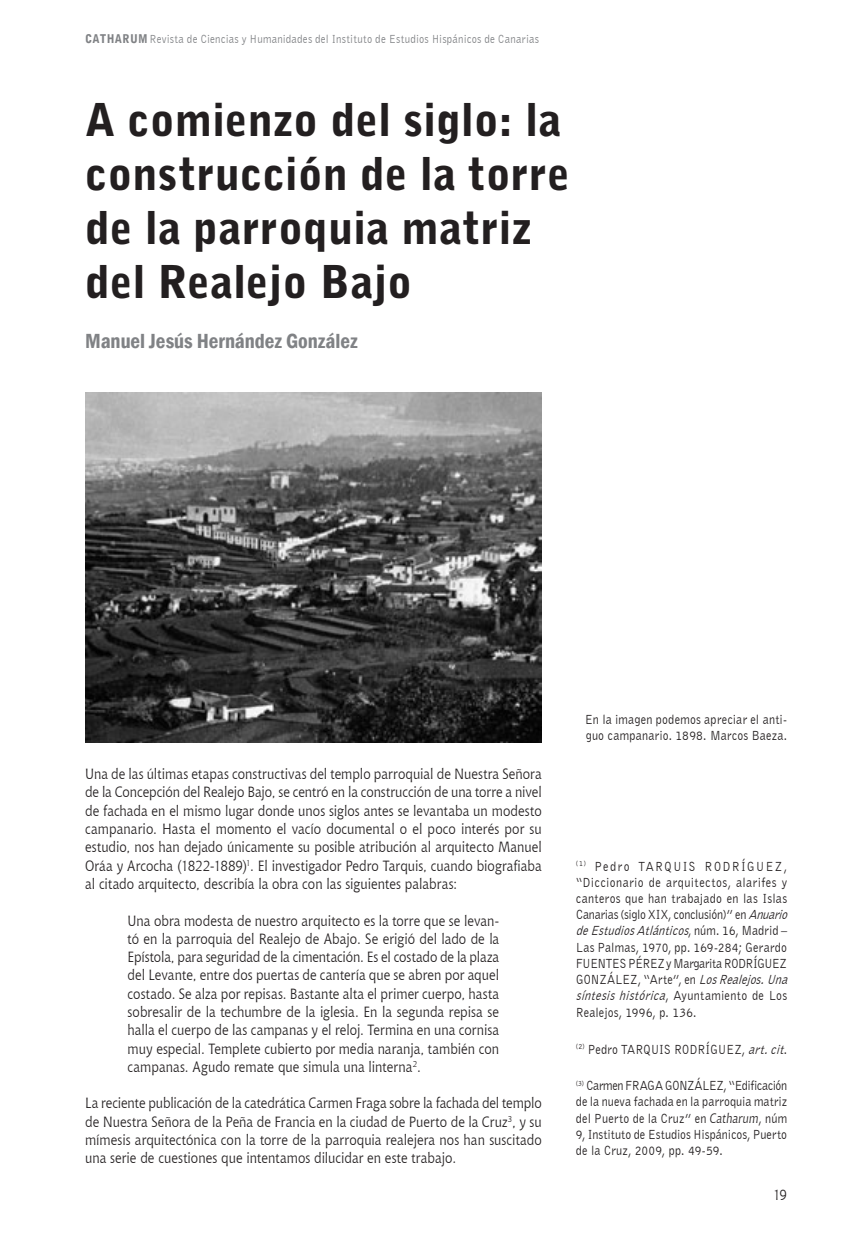
<style>
.page{position:relative;width:851px;height:1234px;background:#fff}
.page>*{position:absolute;margin:0;border:0;box-sizing:border-box;transform-origin:0 0}
.t1{font:900 45px/54px "Bell Gothic Std";letter-spacing:.005em;color:#231f20}
.t2{font:600 condensed 21px "Franklin Gothic";color:#808285}
.t3{font:14.7px/18.3px "Chianti BT";color:#231f20;text-align:justify;scale:.9 1}
.t4{font:13.5px/16.2px "Bell Gothic BT";letter-spacing:.01em;color:#231f20;scale:.9 1}
.t5{font:12px "Bell Gothic BT";letter-spacing:.02em;color:#808285;scale:.9 1}
.s1{font-family:"Bell Gothic Std";font-weight:900}
.s2{font-style:italic}
.s3{font-family:"Chianti BT";font-style:italic}
</style>
<div class="page">
<img style="left:85px;top:393px;width:456px;height:349px">
<p class="t5" style="left:85px;top:32px;width:506px"><span class="s1">CATHARUM</span> Revista de Ciencias y Humanidades del Instituto de Estudios Hispánicos de Canarias</p>
<h1 class="t1" style="left:85px;top:93px;width:486px">A comienzo del siglo: la construcción de la torre de la parroquia matriz del Realejo Bajo</h1>
<h2 class="t2" style="left:85px;top:327px;width:274px">Manuel Jesús Hernández González</h2>
<p class="t3" style="left:85px;top:764px;width:509px">Una de las últimas etapas constructivas del templo parroquial de Nuestra Señora de la Concepción del Realejo Bajo, se centró en la construcción de una torre a nivel de fachada en el mismo lugar donde unos siglos antes se levantaba un modesto campanario. Hasta el momento el vacío documental o el poco interés por su estudio, nos han dejado únicamente su posible atribución al arquitecto Manuel Oráa y Arcocha (1822-1889)<sup>1</sup>. El investigador Pedro Tarquis, cuando biografiaba al citado arquitecto, describía la obra con las siguientes palabras:</p>
<p class="t3" style="left:128px;top:910px;width:414px">Una obra modesta de nuestro arquitecto es la torre que se levan&shy;tó en la parroquia del Realejo de Abajo. Se erigió del lado de la Epístola, para seguridad de la cimentación. Es el costado de la plaza del Levante, entre dos puertas de cantería que se abren por aquel costado. Se alza por repisas. Bastante alta el primer cuerpo, hasta sobresalir de la techumbre de la iglesia. En la segunda repisa se halla el cuerpo de las campanas y el reloj. Termina en una cornisa muy especial. Templete cubierto por media naranja, también con campanas. Agudo remate que simula una linterna<sup>2</sup>.</p>
<p class="t3" style="left:85px;top:1093px;width:509px">La reciente publicación de la catedrática Carmen Fraga sobre la fachada del templo de Nuestra Señora de la Peña de Francia en la ciudad de Puerto de la Cruz<sup>3</sup>, y su mímesis arquitectónica con la torre de la parroquia realejera nos han suscitado una serie de cuestiones que intentamos dilucidar en este trabajo.</p>
<p class="t4" style="left:584px;top:711px;width:226px">En la imagen podemos apreciar el anti&shy;guo campanario. 1898. Marcos Baeza.</p>
<p class="t4" style="left:575px;top:857px;width:241px"><sup>(1)</sup> Pedro TARQUIS RODRÍGUEZ, “Diccionario de arquitectos, alarifes y canteros que han trabajado en las Islas Canarias (siglo XIX, conclusión)” en <span class="s2">Anuario deEstudiosAtlánticos</span>, n ú m . 1 6 , M a d r i d – Las Palmas, 1970, pp. 169-284; Gerardo FUENTES PÉREZ y Margarita RODRÍGUEZ GONZÁLEZ, “Arte”, en <span class="s2">LosRealejos.Una síntesishistórica</span>, A y u n t a m i e n t o d e L o s Realejos, 1996, p. 136.</p>
<p class="t4" style="left:575px;top:1040px;width:237px"><sup>(2)</sup> Pedro TARQUIS RODRÍGUEZ, <span class="s2">art.cit</span>.</p>
<p class="t4" style="left:575px;top:1076px;width:236px;text-align:justify"><sup>(3)</sup> Carmen FRAGA GONZÁLEZ, “Edificación de la nueva fachada en la parroquia matriz del Puerto de la Cruz” en <span class="s3">Catharum</span>, núm 9, Instituto de Estudios Hispánicos, Puerto de la Cruz, 2009, pp. 49-59.</p>
<p class="t3" style="left:773px;top:1184px;width:17px">19</p>
</div>
